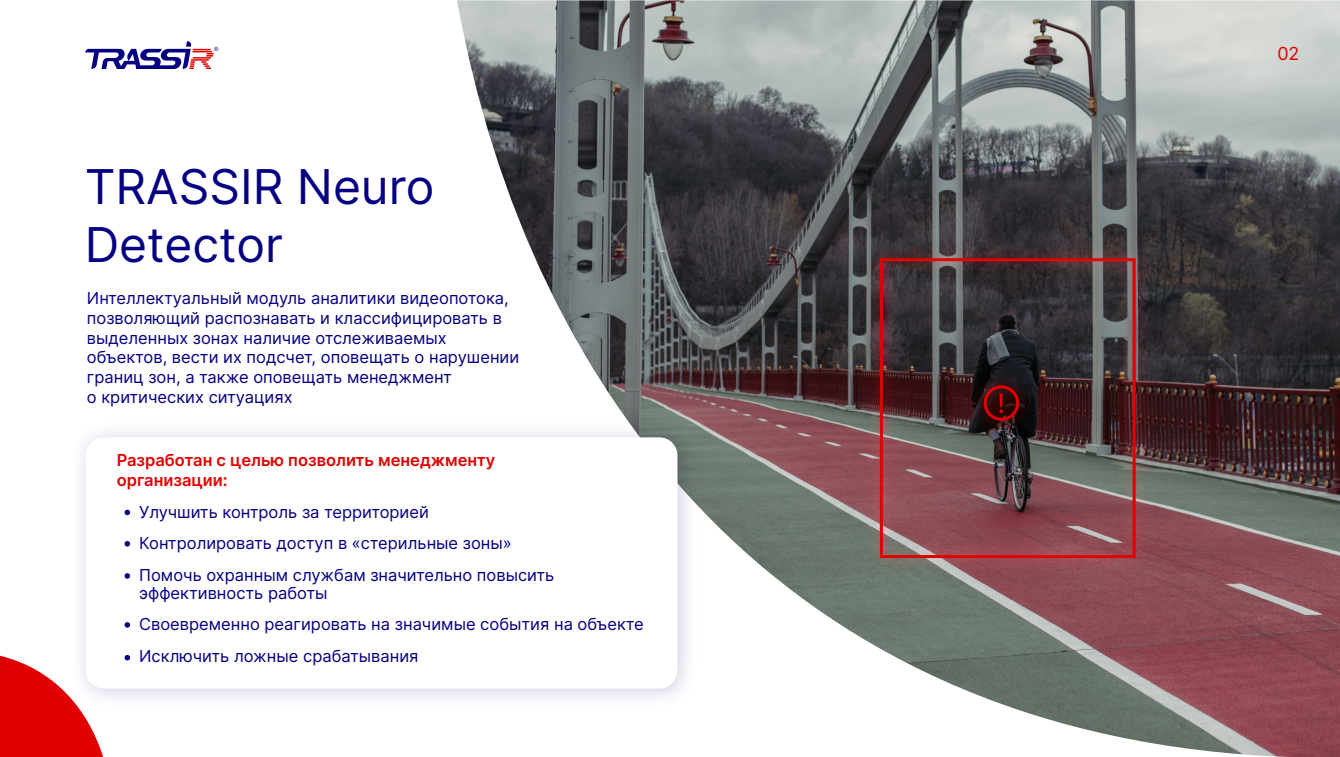
<style>
.page{position:relative;width:1340px;height:757px;background:#fff}
.page>*{position:absolute;margin:0;border:0;box-sizing:border-box;transform-origin:0 0}
.t1{font:48px/57.6px "Inter";color:#050081}
.t2{font:18px "Inter";color:#e20000}
.t3{font:16.5px/19.8px "Inter";color:#050081}
.t4{font:600 16.5px/19.8px "Inter";color:#e20000}
</style>
<div class="page">
<img style="left:457px;top:0;width:882px;height:757px">
<svg style="left:85px;top:41px;width:133px;height:28px"></svg>
<svg style="left:0;top:656px;width:103px;height:101px;background:#e52425"></svg>
<img style="left:62px;top:414px;width:643px;height:302px">
<div style="left:86px;top:437px;width:591px;height:251px;background:#fff;border-radius:18px"></div>
<svg style="left:125px;top:510px;width:5px;height:5px"></svg>
<svg style="left:125px;top:541px;width:5px;height:5px"></svg>
<svg style="left:125px;top:573px;width:5px;height:6px"></svg>
<svg style="left:125px;top:622px;width:5px;height:6px"></svg>
<svg style="left:125px;top:655px;width:5px;height:5px"></svg>
<img style="left:857px;top:236px;width:301px;height:344px">
<div style="left:879px;top:258px;width:256px;height:300px;border:3px solid #e20000"></div>
<img style="left:961px;top:363px;width:80px;height:80px">
<img style="left:976px;top:371px;width:49px;height:65px">
<svg style="left:999px;top:393px;width:4px;height:20px"></svg>
<h1 class="t1" style="left:85px;top:157px;width:351px">TRASSIR Neuro<br>Detector</h1>
<p class="t3" style="left:87px;top:288px;width:434px">Интеллектуальный модуль аналитики видеопотока, позволяющий распознавать и классифицировать в выделенных зонах наличие отслеживаемых объектов, вести их подсчет, оповещать о нарушении границ зон, а также оповещать менеджмент<br>о критических ситуациях</p>
<p class="t4" style="left:117px;top:450px;width:380px">Разработан с целью позволить менеджменту организации:</p>
<p class="t3" style="left:139px;top:496px;width:417px;line-height:31.5px">Улучшить контроль за территорией<br>Контролировать доступ в «стерильные зоны»<br>Помочь охранным службам значительно повысить</p>
<p class="t3" style="left:139px;top:577px;width:506px;line-height:31.5px">эффективность работы<br>Своевременно реагировать на значимые события на объекте<br>Исключить ложные срабатывания</p>
<p class="t2" style="left:1277px;top:40px;width:24px">02</p>
</div>
